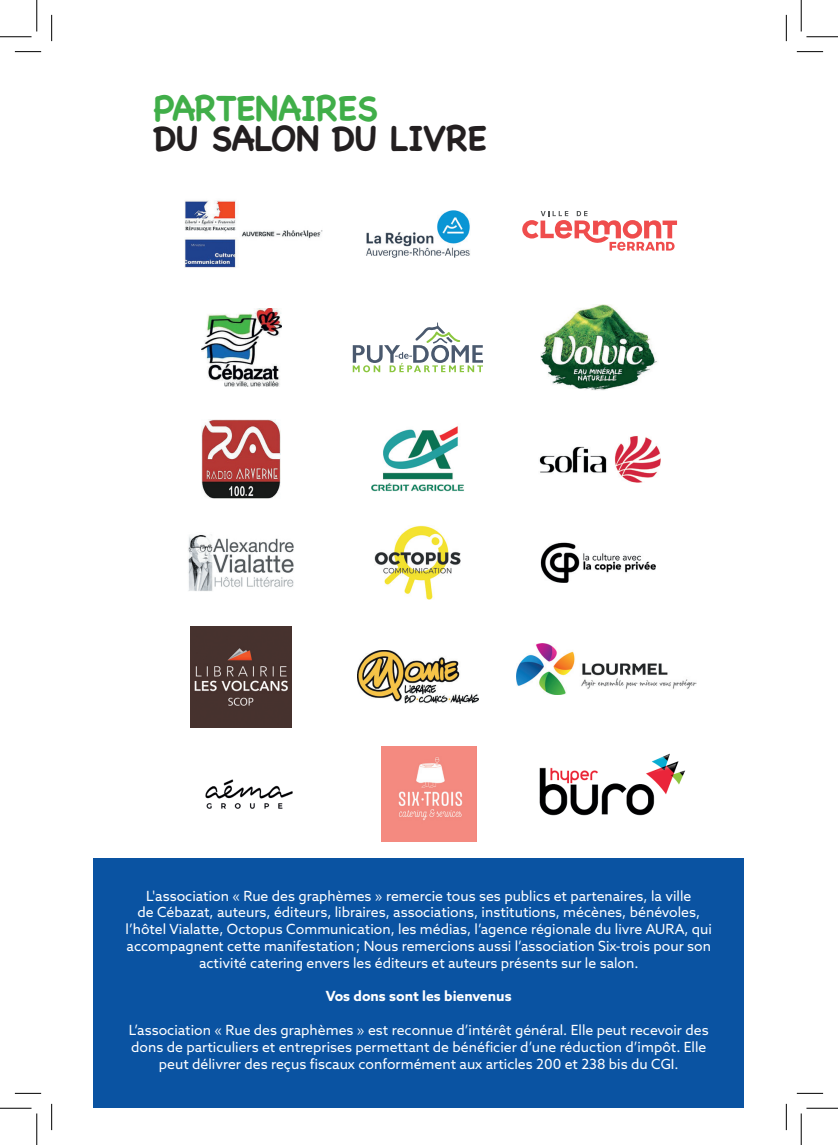
<style>
.page{position:relative;width:838px;height:1145px;background:#fff}
.page>*{position:absolute;margin:0;border:0;box-sizing:border-box;transform-origin:0 0}
.t1{font:700 35px "Chalkboard";letter-spacing:-.025em;color:#231f20}
.t2{font:700 35px "Chalkboard";letter-spacing:-.025em;color:#40ae49}
.t3{font:14px/16.8px "Azo Sans";color:#fff;text-align:center}
.t4{font:700 14px "Azo Sans";color:#fff}
</style>
<div class="page">
<img style="left:201px;top:308px;width:80px;height:78px">
<img style="left:540px;top:304px;width:117px;height:86px">
<img style="left:202px;top:419px;width:79px;height:79px">
<img style="left:539px;top:436px;width:121px;height:46px">
<img style="left:371px;top:426px;width:93px;height:66px">
<img style="left:188px;top:534px;width:106px;height:57px">
<img style="left:375px;top:526px;width:86px;height:73px">
<img style="left:185px;top:200px;width:137px;height:68px">
<img style="left:366px;top:210px;width:104px;height:47px">
<img style="left:191px;top:626px;width:101px;height:102px">
<img style="left:540px;top:542px;width:115px;height:41px">
<img style="left:357px;top:651px;width:121px;height:52px">
<div style="left:94px;top:859px;width:650px;height:249px;background:#0a53a2"></div>
<svg style="left:522px;top:211px;width:155px;height:40px"></svg>
<img style="left:205px;top:779px;width:88px;height:30px">
<img style="left:382px;top:747px;width:95px;height:95px">
<img style="left:516px;top:643px;width:180px;height:52px">
<svg style="left:352px;top:322px;width:131px;height:50px"></svg>
<img style="left:539px;top:753px;width:147px;height:63px">
<svg style="left:15px;top:51px;width:26px;height:1px"></svg>
<svg style="left:796px;top:51px;width:27px;height:1px"></svg>
<svg style="left:15px;top:1093px;width:26px;height:1px"></svg>
<svg style="left:796px;top:1093px;width:27px;height:1px"></svg>
<svg style="left:51px;top:15px;width:1px;height:26px"></svg>
<svg style="left:51px;top:1104px;width:1px;height:26px"></svg>
<svg style="left:786px;top:15px;width:1px;height:26px"></svg>
<svg style="left:786px;top:1104px;width:1px;height:26px"></svg>
<hr style="left:0;top:36px;width:32px;height:1px;background:#000">
<hr style="left:806px;top:36px;width:31px;height:1px;background:#000">
<hr style="left:0;top:1108px;width:32px;height:1px;background:#000">
<hr style="left:806px;top:1108px;width:31px;height:1px;background:#000">
<hr style="left:36px;top:0;width:1px;height:31px;background:#000">
<hr style="left:36px;top:1113px;width:1px;height:32px;background:#000">
<hr style="left:800px;top:0;width:1px;height:31px;background:#000">
<hr style="left:800px;top:1113px;width:1px;height:32px;background:#000">
<h1 class="t2" style="left:154px;top:87px;width:226px">PARTENAIRES</h1>
<h1 class="t1" style="left:154px;top:117px;width:335px">DU SALON DU LIVRE</h1>
<p class="t3" style="left:125px;top:887px;width:588px">L'association « Rue des graphèmes » remercie tous ses publics et partenaires, la ville<br>de Cébazat, auteurs, éditeurs, libraires, associations, institutions, mécènes, bénévoles, l’hôtel Vialatte, Octopus Communication, les médias, l’agence régionale du livre AURA, qui accompagnent cette manifestation ; Nous remercions aussi l’association Six-trois pour son activité catering envers les éditeurs et auteurs présents sur le salon.</p>
<p class="t4" style="left:326px;top:987px;width:187px">Vos dons sont les bienvenus</p>
<p class="t3" style="left:129px;top:1021px;width:581px">L’association « Rue des graphèmes » est reconnue d’intérêt général. Elle peut recevoir des dons de particuliers et entreprises permettant de bénéficier d’une réduction d’impôt. Elle peut délivrer des reçus fiscaux conformément aux articles 200 et 238 bis du CGI.</p>
</div>
